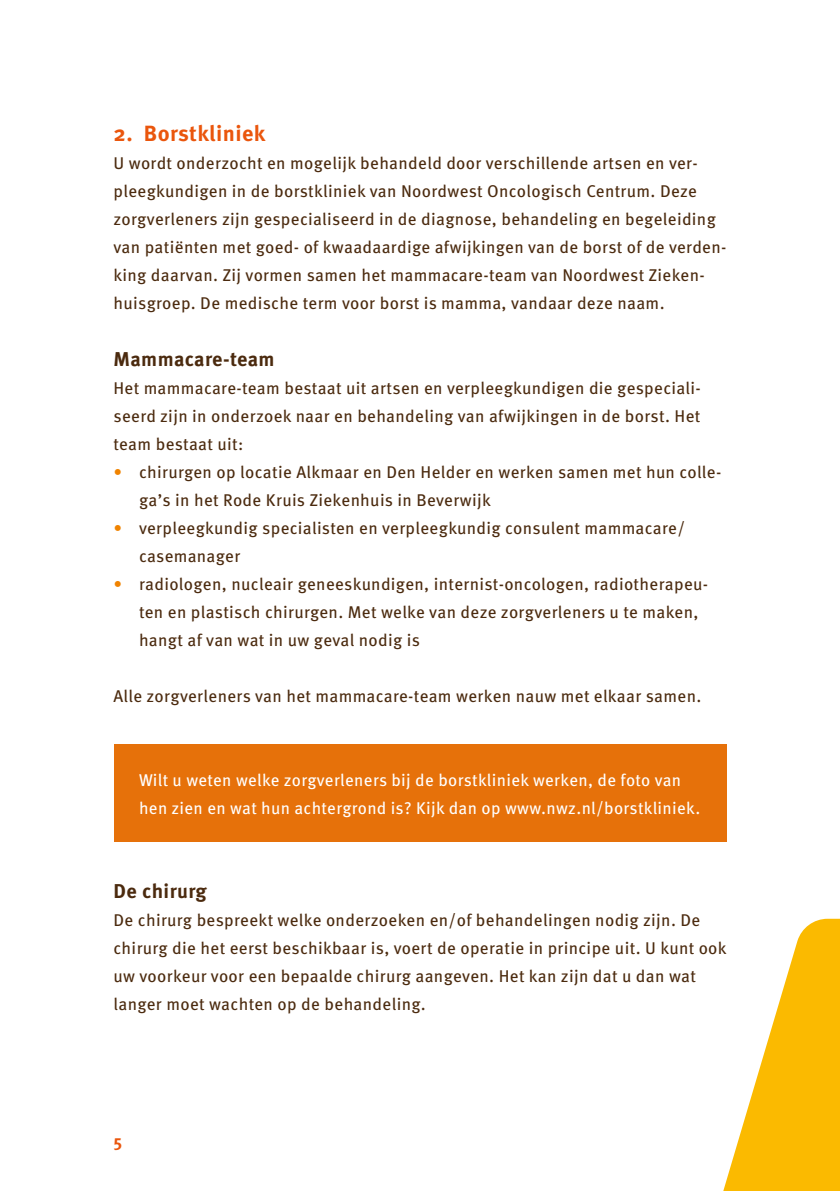
<style>
.page{position:relative;width:840px;height:1191px;background:#fff}
.page>*{position:absolute;margin:0;border:0;box-sizing:border-box;transform-origin:0 0}
.t1{font:700 22px "Meta Pro";letter-spacing:.02em;color:#ea560d}
.t2{font:700 20px "Meta Pro";letter-spacing:.015em;color:#4b2a0e}
.t3{font:17px/28px "Meta Pro";letter-spacing:.02em;color:#4b2a0e}
.t4{font:17px/28px "Meta Pro";letter-spacing:.02em;color:#fff}
.t5{font:700 17px "Meta Pro";color:#ea560d}
.s1{color:#f08300}
</style>
<div class="page">
<svg style="left:723px;top:918px;width:116px;height:273px"></svg>
<div style="left:113px;top:744px;width:613px;height:98px;background:#e6710a"></div>
<p class="t1" style="left:113px;top:117px;width:153px">2. Borstkliniek</p>
<p class="t3" style="left:113px;top:148px;width:614px">U wordt onderzocht en mogelijk behandeld door verschillende artsen en ver&shy;pleegkundigen in de borstkliniek van Noordwest Oncologisch Centrum. Deze zorgverleners zijn gespecialiseerd in de diagnose, behandeling en begeleiding van patiënten met goed- of kwaadaardige afwijkingen van de borst of de verden&shy;king daarvan. Zij vormen samen het mammacare-team van Noordwest Zieken&shy;huisgroep. De medische term voor borst is mamma, vandaar deze naam.</p>
<p class="t2" style="left:113px;top:343px;width:162px">Mammacare-team</p>
<p class="t3" style="left:113px;top:372px;width:588px;text-align:justify">Het mammacare-team bestaat uit artsen en verpleegkundigen die gespeciali&shy;seerd zijn in onderzoek naar en behandeling van afwijkingen in de borst. Het team bestaat uit:</p>
<p class="t3" style="left:139px;top:456px;width:583px;text-indent:-26px"><span class="s1">•</span> chirurgen op locatie Alkmaar en Den Helder en werken samen met hun colle&shy;ga’s in het Rode Kruis Ziekenhuis in Beverwijk</p>
<p class="t3" style="left:139px;top:512px;width:547px;text-indent:-26px"><span class="s1">•</span> verpleegkundig specialisten en verpleegkundig consulent mammacare/ casemanager</p>
<p class="t3" style="left:139px;top:568px;width:570px;text-indent:-26px"><span class="s1">•</span> radiologen, nucleair geneeskundigen, internist-oncologen, radiotherapeu&shy;ten en plastisch chirurgen. Met welke van deze zorgverleners u te maken, hangt af van wat in uw geval nodig is</p>
<p class="t3" style="left:113px;top:680px;width:589px">Alle zorgverleners van het mammacare-team werken nauw met elkaar samen.</p>
<p class="t4" style="left:139px;top:764px;width:562px">Wilt u weten welke zorgverleners bij de borstkliniek werken, de foto van hen zien en wat hun achtergrond is? Kijk dan op www.nwz.nl/borstkliniek.</p>
<p class="t2" style="left:113px;top:875px;width:95px">De chirurg</p>
<p class="t3" style="left:113px;top:904px;width:614px">De chirurg bespreekt welke onderzoeken en/of behandelingen nodig zijn. De chirurg die het eerst beschikbaar is, voert de operatie in principe uit. U kunt ook uw voorkeur voor een bepaalde chirurg aangeven. Het kan zijn dat u dan wat langer moet wachten op de behandeling.</p>
<p class="t5" style="left:113px;top:1127px;width:10px">5</p>
</div>
